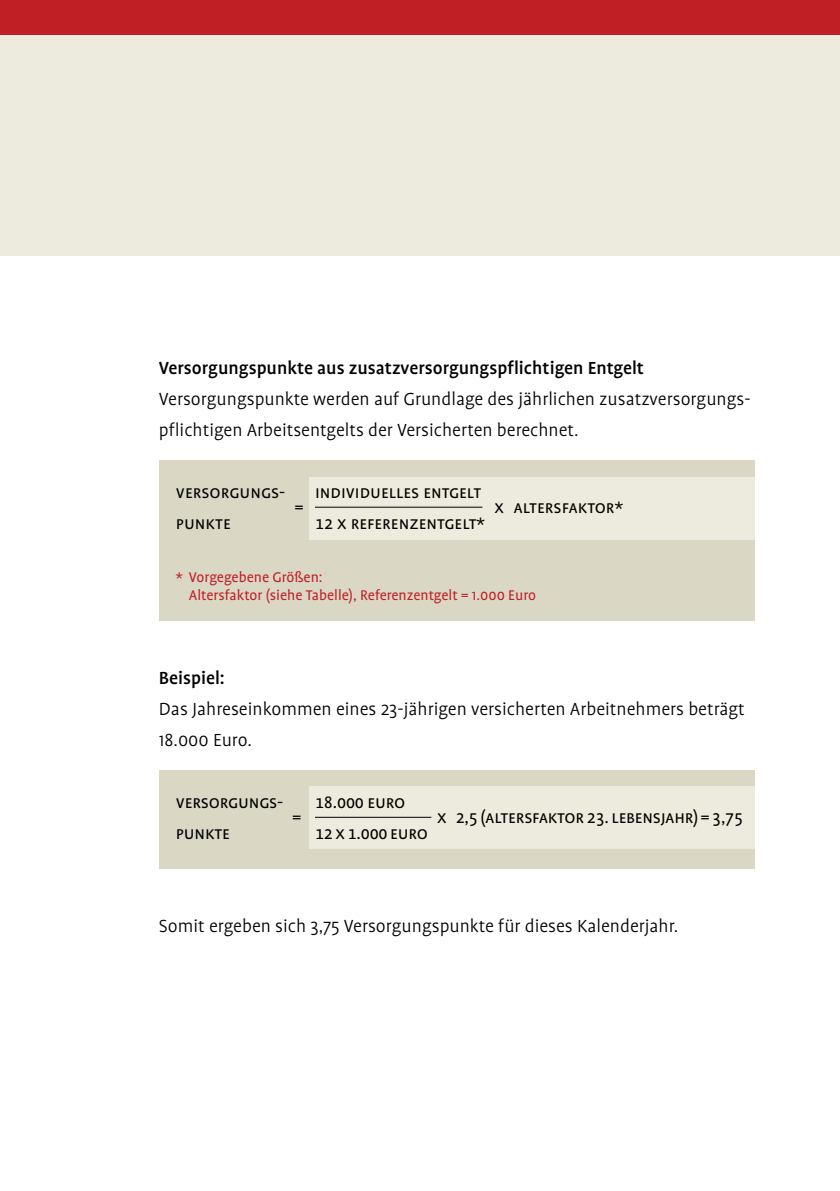
<style>
.page{position:relative;width:840px;height:1191px;background:#fff}
.page>*{position:absolute;margin:0;border:0;box-sizing:border-box;transform-origin:0 0}
.t1{font:300 20px/31px "Profile";color:#000}
.t2{font:500 20px "Profile";color:#000}
.t3{font:19px "Profile SC";letter-spacing:-.01em;color:#000}
.t4{font:16px/18px "Profile";color:#c11f26}
</style>
<div class="page">
<div style="left:0;top:0;width:839px;height:255px;background:#edebdd"></div>
<div style="left:0;top:0;width:839px;height:34px;background:#c11f26"></div>
<div style="left:159px;top:460px;width:595px;height:161px;background:#dad7c5"></div>
<div style="left:159px;top:770px;width:595px;height:99px;background:#dad7c5"></div>
<div style="left:309px;top:477px;width:445px;height:63px;background:#edebdd"></div>
<div style="left:309px;top:786px;width:445px;height:63px;background:#edebdd"></div>
<hr style="left:315px;top:506px;width:167px;height:1px;background:#000">
<hr style="left:315px;top:816px;width:116px;height:1px;background:#000">
<p class="t2" style="left:159px;top:357px;width:486px">Versorgungspunkte aus zusatzversorgungspflichtigen Entgelt</p>
<p class="t1" style="left:159px;top:384px;width:593px">Versorgungspunkte werden auf Grundlage des jährlichen zusatzversorgungs&shy;pflichtigen Arbeitsentgelts der Versicherten berechnet.</p>
<p class="t3" style="left:176px;top:482px;width:111px">versorgungs-</p>
<p class="t3" style="left:295px;top:497px;width:10px">=</p>
<p class="t3" style="left:315px;top:482px;width:167px">individuelles entgelt</p>
<p class="t3" style="left:176px;top:513px;width:56px">punkte</p>
<p class="t3" style="left:315px;top:513px;width:171px">12 x referenzentgelt*</p>
<p class="t3" style="left:494px;top:497px;width:130px">x altersfaktor*</p>
<p class="t4" style="left:189px;top:568px;width:348px;text-indent:-13px">* Vorgegebene Größen:<br>Altersfaktor (siehe Tabelle), Referenzentgelt = 1.000 Euro</p>
<p class="t2" style="left:159px;top:667px;width:67px">Beispiel:</p>
<p class="t1" style="left:159px;top:694px;width:587px">Das Jahreseinkommen eines 23-jährigen versicherten Arbeitnehmers beträgt<br>18.000 Euro.</p>
<p class="t3" style="left:176px;top:792px;width:109px">versorgungs-</p>
<p class="t3" style="left:292px;top:807px;width:10px">=</p>
<p class="t3" style="left:315px;top:792px;width:92px">18.000 euro</p>
<p class="t3" style="left:176px;top:823px;width:55px">punkte</p>
<p class="t3" style="left:315px;top:823px;width:114px">12 x 1.000 euro</p>
<p class="t3" style="left:437px;top:807px;width:307px">x 2,5 (altersfaktor 23. lebensjahr) = 3,75</p>
<p class="t1" style="left:159px;top:911px;width:520px">Somit ergeben sich 3,75 Versorgungspunkte für dieses Kalenderjahr.</p>
</div>
